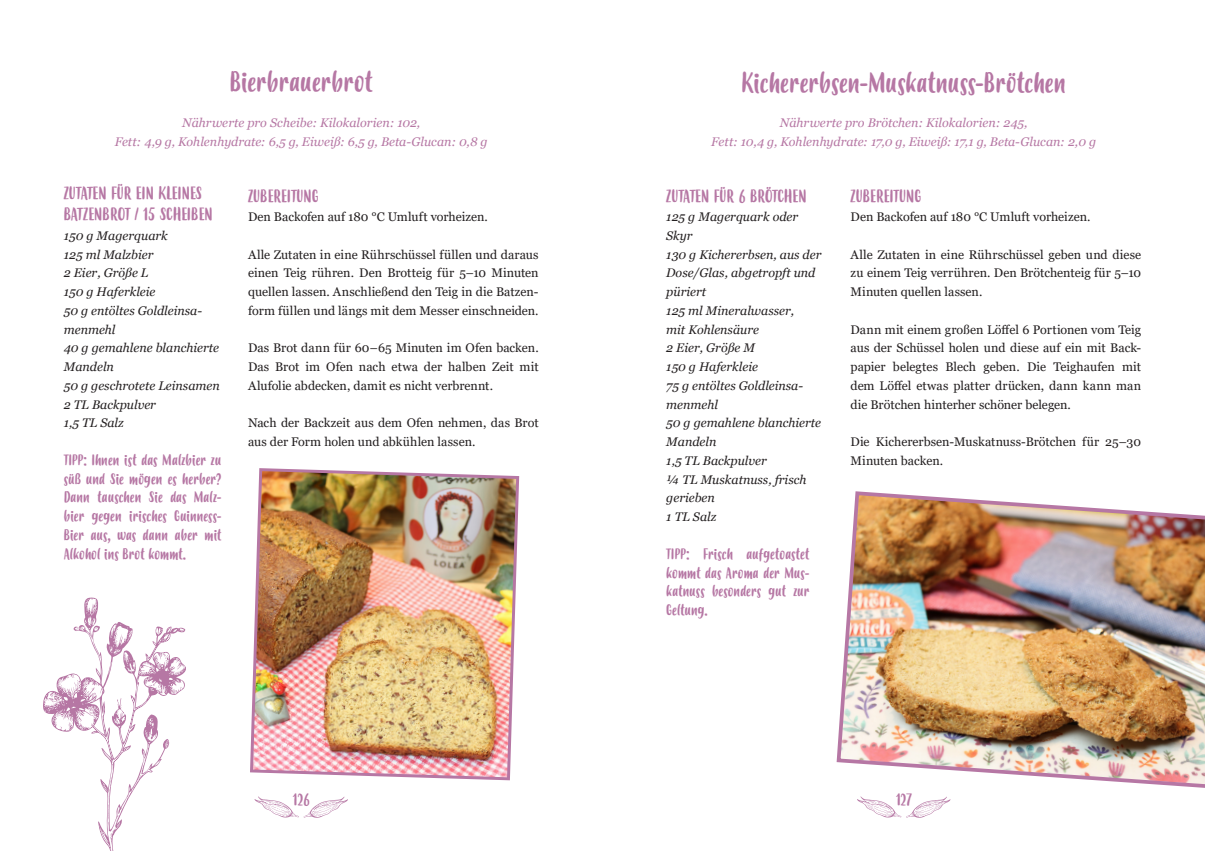
<style>
.page{position:relative;width:1205px;height:851px;background:#fff}
.page>*{position:absolute;margin:0;border:0;box-sizing:border-box;transform-origin:0 0}
.t1{font:27.5px "Budidaya";letter-spacing:.005em;color:#b677a4}
.t2{font:17.5px/21px "Budidaya";color:#b677a4}
.t3{font:16.25px "Budidaya";letter-spacing:-.005em;color:#b677a4}
.t4{font:15px/18.8px "Budidaya";color:#b677a4;text-align:justify}
.t5{font:12.5px/18.8px "Georgia";letter-spacing:-.005em;color:#231f20;text-align:justify}
.t6{font:italic 12.5px/18.8px "Georgia";color:#231f20}
.t7{font:italic 12.5px/18.8px "Georgia";color:#b677a4;text-align:center}
</style>
<div class="page">
<img style="left:250px;top:468px;width:270px;height:313px">
<img style="left:836px;top:491px;width:369px;height:297px">
<svg style="left:43px;top:597px;width:143px;height:253px"></svg>
<svg style="left:254px;top:796px;width:94px;height:21px"></svg>
<svg style="left:857px;top:796px;width:93px;height:21px"></svg>
<h1 class="t1" style="left:230px;top:67px;width:144px">Bierbrauerbrot</h1>
<p class="t7" style="left:115px;top:114px;width:374px">Nährwerte pro Scheibe: Kilokalorien: 102,<br>Fett: 4,9 g, Kohlenhydrate: 6,5 g, Eiweiß: 6,5 g, Beta-Glucan: 0,8 g</p>
<h1 class="t1" style="left:741px;top:67px;width:326px">Kichererbsen-Muskatnuss-Brötchen</h1>
<p class="t7" style="left:711px;top:114px;width:386px">Nährwerte pro Brötchen: Kilokalorien: 245,<br>Fett: 10,4 g, Kohlenhydrate: 17,0 g, Eiweiß: 17,1 g, Beta-Glucan: 2,0 g</p>
<h2 class="t2" style="left:64px;top:184px;width:151px">ZUTATEN FÜR EIN KLEINES<br>BATZENBROT / 15 SCHEIBEN</h2>
<p class="t6" style="left:64px;top:226px;width:157px">150 g Magerquark<br>125 ml Malzbier<br>2 Eier, Größe L<br>150 g Haferkleie<br>50 g entöltes Goldleinsa&shy;menmehl<br>40 g gemahlene blanchierte<br>Mandeln<br>50 g geschrotete Leinsamen<br>2 TL Backpulver<br>1,5 TL Salz</p>
<h2 class="t2" style="left:666px;top:187px;width:142px">ZUTATEN FÜR 6 BRÖTCHEN</h2>
<p class="t6" style="left:666px;top:207px;width:157px">125 g Magerquark oder<br>Skyr<br>130 g Kichererbsen, aus der<br>Dose/Glas, abgetropft und püriert<br>125 ml Mineralwasser,<br>mit Kohlensäure<br>2 Eier, Größe M<br>150 g Haferkleie<br>75 g entöltes Goldleinsa&shy;menmehl<br>50 g gemahlene blanchierte<br>Mandeln<br>1,5 TL Backpulver<br>¼ TL Muskatnuss, frisch gerieben<br>1 TL Salz</p>
<h2 class="t2" style="left:850px;top:187px;width:72px">ZUBEREITUNG</h2>
<p class="t5" style="left:850px;top:207px;width:241px">Den Backofen auf 180 °C Umluft vorheizen.</p>
<p class="t5" style="left:850px;top:245px;width:292px">Alle Zutaten in eine Rührschüssel geben und diese zu einem Teig verrühren. Den Brötchenteig für 5–10<br>Minuten quellen lassen.</p>
<p class="t5" style="left:850px;top:320px;width:292px">Dann mit einem großen Löffel 6 Portionen vom Teig aus der Schüssel holen und diese auf ein mit Back&shy;papier belegtes Blech geben. Die Teighaufen mit dem Löffel etwas platter drücken, dann kann man die Brötchen hinterher schöner belegen.</p>
<p class="t5" style="left:850px;top:432px;width:292px">Die Kichererbsen-Muskatnuss-Brötchen für 25–30</p>
<h2 class="t2" style="left:248px;top:187px;width:72px">ZUBEREITUNG</h2>
<p class="t5" style="left:248px;top:207px;width:241px">Den Backofen auf 180 °C Umluft vorheizen.</p>
<p class="t5" style="left:248px;top:245px;width:292px">Alle Zutaten in eine Rührschüssel füllen und daraus einen Teig rühren. Den Brotteig für 5–10 Minuten quellen lassen. Anschließend den Teig in die Batzen&shy;form füllen und längs mit dem Messer einschneiden.</p>
<p class="t5" style="left:248px;top:339px;width:292px">Das Brot dann für 60–65 Minuten im Ofen backen.<br>Das Brot im Ofen nach etwa der halben Zeit mit Alufolie abdecken, damit es nicht verbrennt.</p>
<p class="t5" style="left:248px;top:414px;width:292px">Nach der Backzeit aus dem Ofen nehmen, das Brot aus der Form holen und abkühlen lassen.</p>
<p class="t4" style="left:64px;top:451px;width:159px">TIPP: Ihnen ist das Malzbier zu</p>
<p class="t5" style="left:850px;top:451px;width:94px">Minuten backen.</p>
<p class="t4" style="left:64px;top:470px;width:159px">süß und Sie mögen es herber?<br>Dann tauschen Sie das Malz&shy;bier gegen irisches Guinness-Bier aus, was dann aber mit Alkohol ins Brot kommt.</p>
<p class="t4" style="left:666px;top:545px;width:145px">TIPP: Frisch aufgetoastet kommt das Aroma der Mus&shy;katnuss besonders gut zur Geltung.</p>
<h3 class="t3" style="left:293px;top:790px;width:19px">126</h3>
<h3 class="t3" style="left:896px;top:790px;width:17px">127</h3>
</div>
